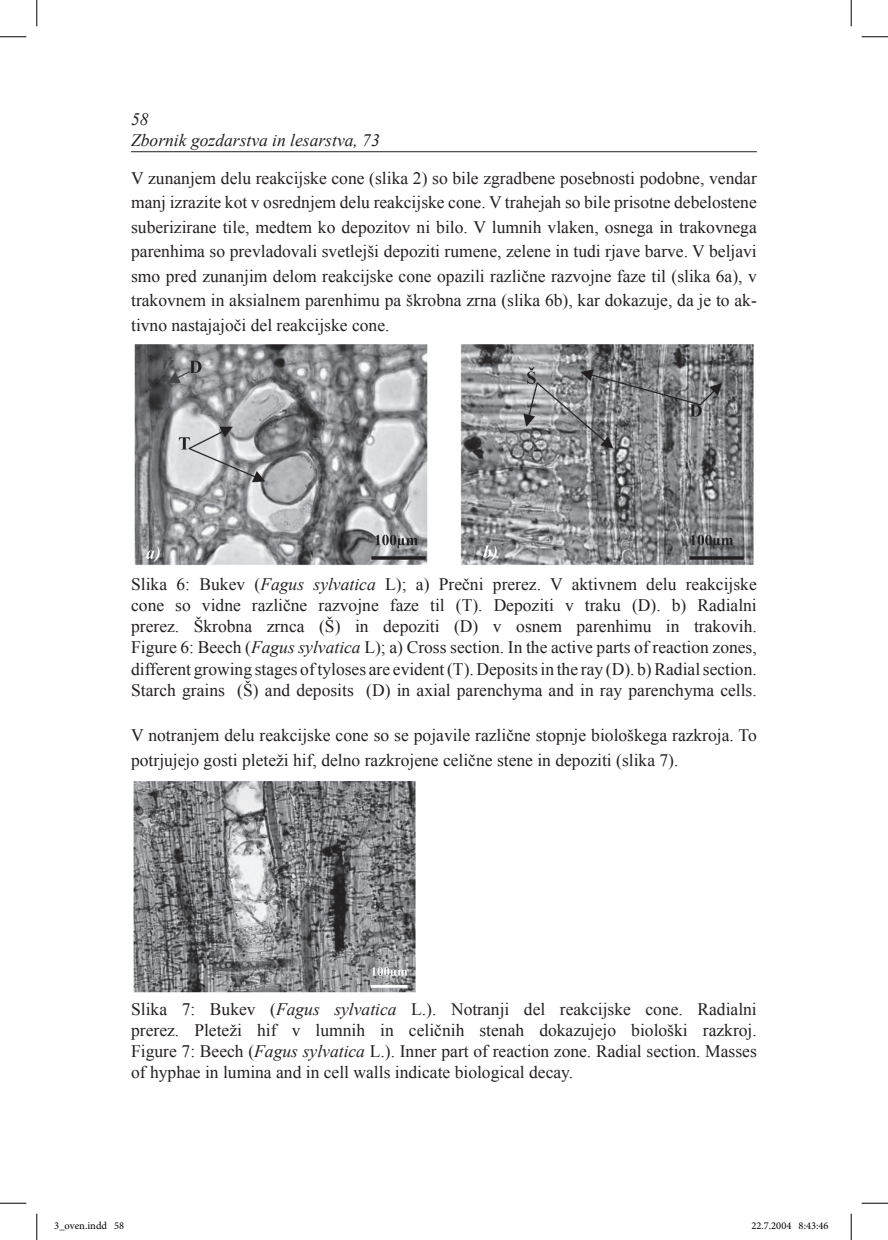
<style>
.page{position:relative;width:888px;height:1240px;background:#fff}
.page>*{position:absolute;margin:0;border:0;box-sizing:border-box;transform-origin:0 0}
.t1{font:17.5px/21px "Times New Roman";color:#231f20;text-align:justify}
.t2{font:italic 17.5px/21px "Times New Roman";color:#231f20}
.t3{font:10.5px "Minion Pro";color:#000}
.s1{font-style:italic}
</style>
<div class="page">
<hr style="left:131px;top:151px;width:625px;height:1px;background:#231f20">
<img style="left:134px;top:344px;width:620px;height:221px">
<img style="left:133px;top:781px;width:283px;height:212px">
<svg style="left:0;top:36px;width:26px;height:1px"></svg>
<svg style="left:861px;top:36px;width:26px;height:1px"></svg>
<svg style="left:0;top:1202px;width:26px;height:1px"></svg>
<svg style="left:861px;top:1202px;width:26px;height:1px"></svg>
<svg style="left:36px;top:0;width:1px;height:26px"></svg>
<svg style="left:36px;top:1213px;width:1px;height:26px"></svg>
<svg style="left:850px;top:0;width:1px;height:26px"></svg>
<svg style="left:850px;top:1213px;width:1px;height:26px"></svg>
<p class="t2" style="left:131px;top:109px;width:250px">58<br>Zbornik gozdarstva in lesarstva, 73</p>
<p class="t1" style="left:131px;top:165px;width:627px;line-height:24.5px">V zunanjem delu reakcijske cone (slika 2) so bile zgradbene posebnosti podobne, vendar manj izrazite kot v osrednjem delu reakcijske cone. V trahejah so bile prisotne debelostene suberizirane tile, medtem ko depozitov ni bilo. V lumnih vlaken, osnega in trakovnega parenhima so prevladovali svetlejši depoziti rumene, zelene in tudi rjave barve. V beljavi smo pred zunanjim delom reakcijske cone opazili različne razvojne faze til (slika 6a), v trakovnem in aksialnem parenhimu pa škrobna zrna (slika 6b), kar dokazuje, da je to ak&shy;tivno nastajajoči del reakcijske cone.</p>
<p class="t1" style="left:131px;top:573px;width:627px">Slika 6: Bukev (<span class="s1">Fagus sylvatica</span> L); a) Prečni prerez. V aktivnem delu reakcijske cone so vidne različne razvojne faze til (T). Depoziti v traku (D). b) Radialni prerez. Škrobna zrnca (Š) in depoziti (D) v osnem parenhimu in trakovih.<br>Figure 6: Beech (<span class="s1">Fagus sylvatica</span> L); a) Cross section. In the active parts of reaction zones, different growing stages of tyloses are evident (T). Deposits in the ray (D). b) Radial section.<br>Starch grains (Š) and deposits (D) in axial parenchyma and in ray parenchyma cells.</p>
<p class="t1" style="left:131px;top:722px;width:627px;line-height:24.5px">V notranjem delu reakcijske cone so se pojavile različne stopnje biološkega razkroja. To potrjujejo gosti pleteži hif, delno razkrojene celične stene in depoziti (slika 7).</p>
<p class="t1" style="left:131px;top:997px;width:627px">Slika 7: Bukev (<span class="s1">Fagus sylvatica</span> L.). Notranji del reakcijske cone. Radialni prerez. Pleteži hif v lumnih in celičnih stenah dokazujejo biološki razkroj.<br>Figure 7: Beech (<span class="s1">Fagus sylvatica</span> L.). Inner part of reaction zone. Radial section. Masses of hyphae in lumina and in cell walls indicate biological decay.</p>
<p class="t3" style="left:54px;top:1219px;width:71px">3_oven.indd 58</p>
<p class="t3" style="left:751px;top:1219px;width:79px">22.7.2004 8:43:46</p>
</div>
